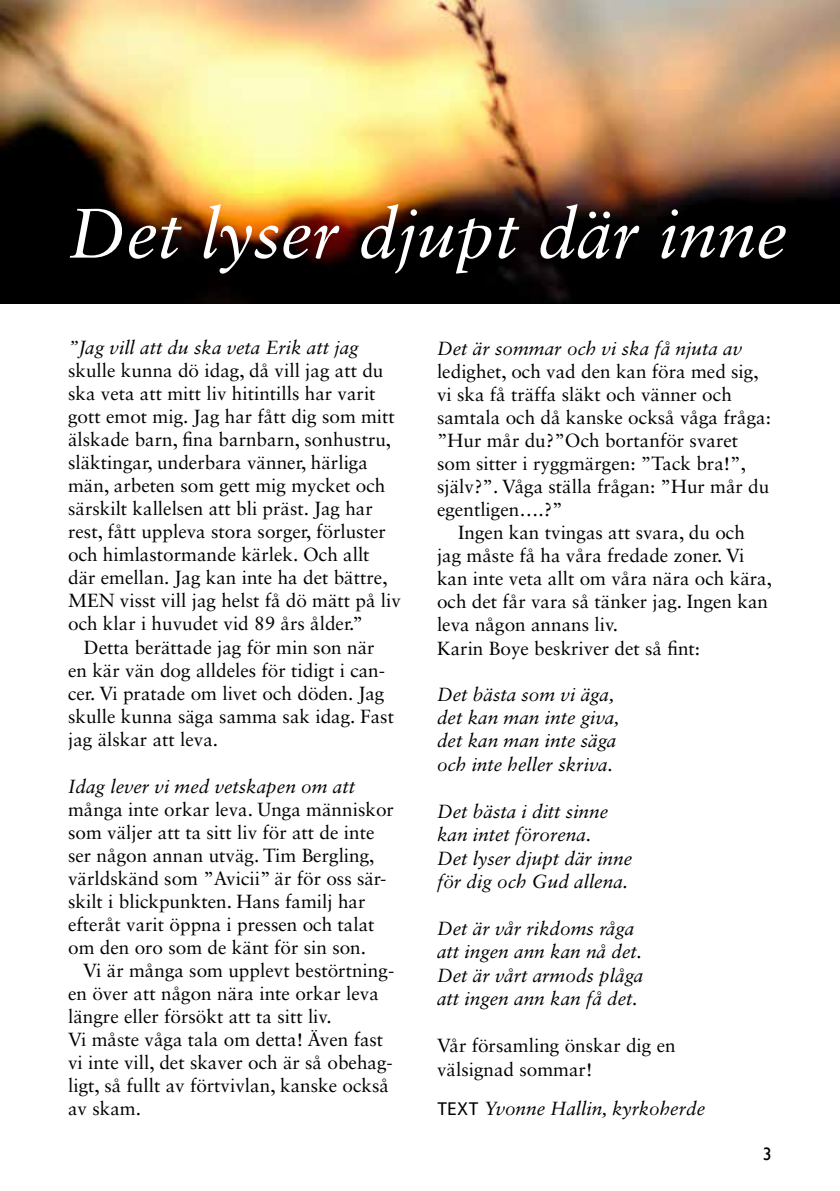
<style>
.page{position:relative;width:840px;height:1191px;background:#fff}
.page>*{position:absolute;margin:0;border:0;box-sizing:border-box;transform-origin:0 0}
.t1{font:italic 70px "Sabon LT Std";color:#fff}
.t2{font:19px/23px "Sabon LT Std";color:#000}
.t3{font:italic 19px/23.4px "Sabon LT Std";color:#000}
.t4{font:18px "Gill Sans";color:#000}
.s1{font-family:"Foundry Sterling";font-weight:500;font-style:normal}
</style>
<div class="page">
<img style="left:0;top:0;width:839px;height:303px">
<h1 class="t1" style="left:68px;top:193px;width:720px">Det lyser djupt där inne</h1>
<p class="t3" style="left:68px;top:336px;width:292px">”Jag vill att du ska veta Erik att jag</p>
<p class="t2" style="left:68px;top:359px;width:334px">skulle kunna dö idag, då vill jag att du ska veta att mitt liv hitintills har varit gott emot mig. Jag har fått dig som mitt älskade barn, fina barnbarn, sonhustru, släktingar, underbara vänner, härliga män, arbeten som gett mig mycket och särskilt kallelsen att bli präst. Jag har rest, fått uppleva stora sorger, förluster och himlastormande kärlek. Och allt där emellan. Jag kan inte ha det bättre, MEN visst vill jag helst få dö mätt på liv och klar i huvudet vid 89 års ålder.”</p>
<p class="t2" style="left:68px;top:635px;width:327px;text-indent:16px">Detta berättade jag för min son när en kär vän dog alldeles för tidigt i can&shy;cer. Vi pratade om livet och döden. Jag skulle kunna säga samma sak idag. Fast jag älskar att leva.</p>
<p class="t3" style="left:68px;top:774px;width:288px">Idag lever vi med vetskapen om att</p>
<p class="t2" style="left:68px;top:797px;width:327px">många inte orkar leva. Unga människor som väljer att ta sitt liv för att de inte ser någon annan utväg. Tim Bergling, världskänd som ”Avicii” är för oss sär&shy;skilt i blickpunkten. Hans familj har efteråt varit öppna i pressen och talat om den oro som de känt för sin son.</p>
<p class="t2" style="left:68px;top:959px;width:327px;text-indent:15px">Vi är många som upplevt bestörtning&shy;en över att någon nära inte orkar leva längre eller försökt att ta sitt liv.<br>Vi måste våga tala om detta! Även fast vi inte vill, det skaver och är så obehag&shy;ligt, så fullt av förtvivlan, kanske också av skam.</p>
<p class="t3" style="left:437px;top:336px;width:306px">Det är sommar och vi ska få njuta av</p>
<p class="t2" style="left:437px;top:359px;width:335px">ledighet, och vad den kan föra med sig, vi ska få träffa släkt och vänner och samtala och då kanske också våga fråga: ”Hur mår du?”Och bortanför svaret som sitter i ryggmärgen: ”Tack bra!”, själv?”. Våga ställa frågan: ”Hur mår du egentligen….?”</p>
<p class="t2" style="left:437px;top:521px;width:336px;text-indent:21px">Ingen kan tvingas att svara, du och jag måste få ha våra fredade zoner. Vi kan inte veta allt om våra nära och kära, och det får vara så tänker jag. Ingen kan leva någon annans liv.<br>Karin Boye beskriver det så fint:</p>
<p class="t3" style="left:437px;top:683px;width:184px">Det bästa som vi äga, det kan man inte giva, det kan man inte säga och inte heller skriva.</p>
<p class="t3" style="left:437px;top:799px;width:196px">Det bästa i ditt sinne kan intet förorena.<br>Det lyser djupt där inne för dig och Gud allena.</p>
<p class="t3" style="left:437px;top:916px;width:208px">Det är vår rikdoms råga att ingen ann kan nå det.<br>Det är vårt armods plåga att ingen ann kan få det.</p>
<p class="t2" style="left:437px;top:1033px;width:240px;line-height:24px">Vår församling önskar dig en välsignad sommar!</p>
<p class="t3" style="left:437px;top:1096px;width:269px"><span class="s1">TEXT</span> Yvonne Hallin, kyrkoherde</p>
<p class="t4" style="left:762px;top:1143px;width:10px">3</p>
</div>
